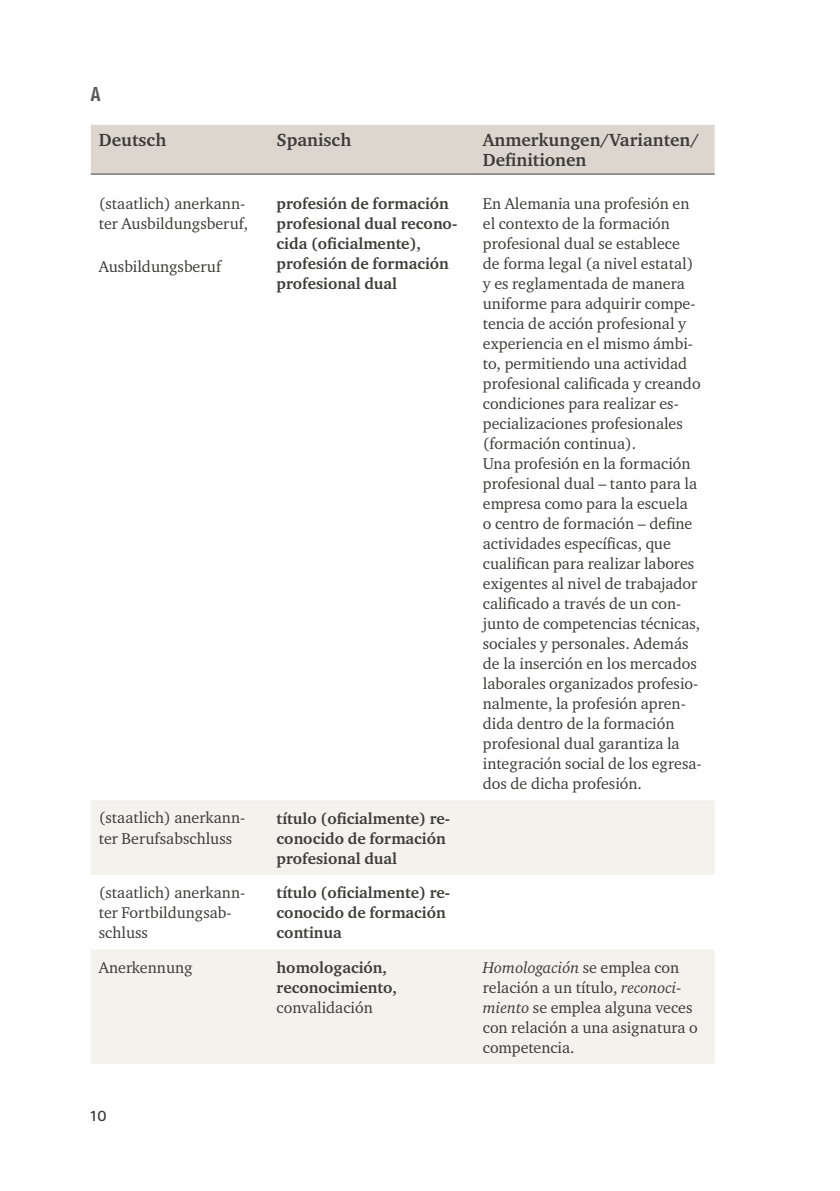
<style>
.page{position:relative;width:840px;height:1191px;background:#fff}
.page>*{position:absolute;margin:0;border:0;box-sizing:border-box;transform-origin:0 0}
.t1{font:700 condensed 20px "Fago Pro";color:#575756}
.t2{font:700 18px/20px "Charter ITC Pro";color:#3c3c3b}
.t3{font:18px "Fago Pro";color:#3c3c3b}
.id7611{font:16px/20px "Charter ITC Pro";color:#3c3c3b}
.id7615{font:700 16px/20px "Charter ITC Pro";color:#3c3c3b}
.id244{font:16px/20px "Charter ITC Pro";color:#3c3c3b}
.s1{font-style:italic}
</style>
<div class="page">
<div style="left:91px;top:125px;width:623px;height:49px;background:#ddd6ce"></div>
<svg style="left:91px;top:800px;width:623px;height:264px;fill:#f5f2ee"></svg>
<hr style="left:91px;top:174px;width:177px;height:1px;background:#3c3c3b">
<hr style="left:268px;top:174px;width:206px;height:1px;background:#3c3c3b">
<hr style="left:474px;top:174px;width:240px;height:1px;background:#3c3c3b">
<p class="t1" style="left:91px;top:82px;width:11px">A</p>
<p class="t2" style="left:99px;top:130px;width:69px">Deutsch</p>
<p class="t2" style="left:276px;top:130px;width:76px">Spanisch</p>
<p class="t2" style="left:482px;top:130px;width:218px">Anmerkungen/Varianten/<br>Definitionen</p>
<p class="id244" style="left:99px;top:193px;width:151px">(staatlich) anerkann&shy;ter Ausbildungsberuf,</p>
<p class="id244" style="left:99px;top:256px;width:124px">Ausbildungsberuf</p>
<p class="id7611" style="left:482px;top:193px;width:219px">En Alemania una profesión en el contexto de la formación profesional dual se establece de forma legal (a nivel estatal) y es reglamentada de manera uniforme para adquirir compe&shy;tencia de acción profesional y experiencia en el mismo ámbi&shy;to, permitiendo una actividad profesional calificada y creando condiciones para realizar es&shy;pecializaciones profesionales (formación continua).</p>
<p class="id7611" style="left:482px;top:453px;width:220px">Una profesión en la formación profesional dual – tanto para la empresa como para la escuela<br>o centro de formación – define actividades específicas, que cualifican para realizar labores exigentes al nivel de trabajador calificado a través de un con&shy;junto de competencias técnicas, sociales y personales. Además de la inserción en los mercados laborales organizados profesio&shy;nalmente, la profesión apren&shy;dida dentro de la formación profesional dual garantiza la integración social de los egresa&shy;dos de dicha profesión.</p>
<p class="id7615" style="left:276px;top:193px;width:182px">profesión de formación profesional dual recono&shy;cida (oficialmente),</p>
<p class="id7615" style="left:276px;top:253px;width:174px">profesión de formación profesional dual</p>
<p class="id244" style="left:99px;top:807px;width:148px">(staatlich) anerkann&shy;ter Berufsabschluss</p>
<p class="id7615" style="left:276px;top:808px;width:175px">título (oficialmente) re&shy;conocido de formación profesional dual</p>
<p class="id244" style="left:99px;top:882px;width:148px">(staatlich) anerkann&shy;ter Fortbildungsab&shy;schluss</p>
<p class="id7615" style="left:276px;top:882px;width:175px">título (oficialmente) re&shy;conocido de formación continua</p>
<p class="id244" style="left:99px;top:956px;width:95px">Anerkennung</p>
<p class="id7615" style="left:276px;top:957px;width:112px">homologación,</p>
<p class="id7615" style="left:276px;top:977px;width:122px">reconocimiento,</p>
<p class="id7611" style="left:276px;top:997px;width:98px">convalidación</p>
<p class="t3" style="left:91px;top:1103px;width:18px">10</p>
<p class="id7611" style="left:482px;top:956px;width:216px"><span class="s1">Homologación</span> se emplea con relación a un título, <span class="s1">reconoci&shy;miento</span> se emplea alguna veces con relación a una asignatura o competencia.</p>
</div>
